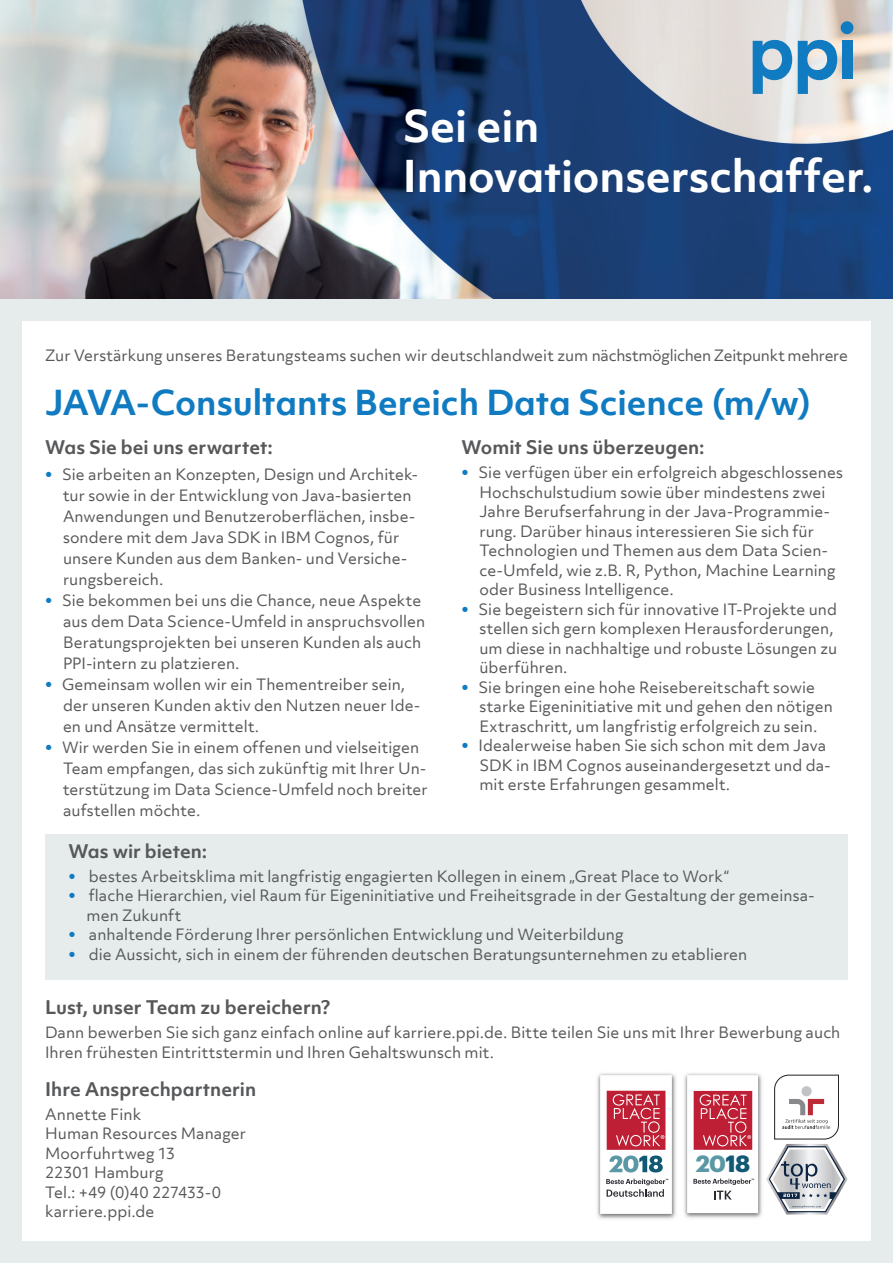
<style>
.page{position:relative;width:893px;height:1263px;background:#e6ecec}
.page>*{position:absolute;margin:0;border:0;box-sizing:border-box;transform-origin:0 0}
.t1{font:700 42px/50.4px "Objektiv Mk 1";letter-spacing:-.005em;color:#fff}
.t2{font:700 33px "Objektiv Mk 1";letter-spacing:-.005em;color:#107bc1}
.t3{font:700 22.95px "Graphik";color:#5a98a5}
.t4{font:700 18px "Objektiv Mk 1";color:#57585a}
.t5{font:15px/19.5px "Objektiv Mk 3";letter-spacing:.005em;color:#57585a}
.s1{font-size:21px;color:#107bc1}
.s2{color:#115874}
</style>
<div class="page">
<div style="left:22px;top:321px;width:848px;height:919px;background:#fff"></div>
<div style="left:45px;top:834px;width:803px;height:146px;background:#e6ecec"></div>
<svg style="left:766px;top:1075px;width:81px;height:139px"></svg>
<img style="left:684px;top:1073px;width:78px;height:145px">
<svg style="left:687px;top:1075px;width:71px;height:138px"></svg>
<img style="left:597px;top:1073px;width:79px;height:146px">
<svg style="left:600px;top:1075px;width:72px;height:138px"></svg>
<img style="left:0;top:0;width:893px;height:298px">
<svg style="left:753px;top:40px;width:39px;height:54px"></svg>
<div style="left:842px;top:41px;width:10px;height:38px;background:#107bc1"></div>
<div style="left:841px;top:21px;width:12px;height:13px;background:#107bc1;border-radius:50%"></div>
<svg style="left:798px;top:40px;width:39px;height:54px"></svg>
<h1 class="t1" style="left:403px;top:100px;width:472px">Sei ein<br>Innovationserschaffer.</h1>
<p class="t5" style="left:45px;top:346px;width:804px">Zur Verstärkung unseres Beratungsteams suchen wir deutschlandweit zum nächstmöglichen Zeitpunkt mehrere</p>
<h2 class="t2" style="left:45px;top:379px;width:768px">JAVA-Consultants Bereich Data Science (m/w)</h2>
<p class="t4" style="left:45px;top:435px;width:229px">Was Sie bei uns erwartet:</p>
<p class="t5" style="left:63px;top:464px;width:357px;line-height:21px;text-indent:-18px"><span class="s1">•</span> Sie arbeiten an Konzepten, Design und Architek&shy;tur sowie in der Entwicklung von Java-basierten Anwendungen und Benutzeroberflächen, insbe&shy;sondere mit dem Java SDK in IBM Cognos, für unsere Kunden aus dem Banken- und Versiche&shy;rungsbereich.</p>
<p class="t5" style="left:63px;top:590px;width:364px;line-height:21px;text-indent:-18px"><span class="s1">•</span> Sie bekommen bei uns die Chance, neue Aspekte aus dem Data Science-Umfeld in anspruchsvollen Beratungsprojekten bei unseren Kunden als auch PPI-intern zu platzieren.</p>
<p class="t5" style="left:63px;top:674px;width:359px;line-height:21px;text-indent:-18px"><span class="s1">•</span> Gemeinsam wollen wir ein Thementreiber sein, der unseren Kunden aktiv den Nutzen neuer Ide&shy;en und Ansätze vermittelt.</p>
<p class="t5" style="left:63px;top:737px;width:366px;line-height:21px;text-indent:-18px"><span class="s1">•</span> Wir werden Sie in einem offenen und vielseitigen Team empfangen, das sich zukünftig mit Ihrer Un&shy;terstützung im Data Science-Umfeld noch breiter aufstellen möchte.</p>
<p class="t4" style="left:461px;top:435px;width:245px">Womit Sie uns überzeugen:</p>
<p class="t5" style="left:479px;top:463px;width:365px;text-indent:-18px"><span class="s1">•</span> Sie verfügen über ein erfolgreich abgeschlossenes Hochschulstudium sowie über mindestens zwei Jahre Berufserfahrung in der Java-Programmie&shy;rung. Darüber hinaus interessieren Sie sich für Technologien und Themen aus dem Data Scien&shy;ce-Umfeld, wie z.B. R, Python, Machine Learning oder Business Intelligence.</p>
<p class="t5" style="left:479px;top:599px;width:359px;text-indent:-18px"><span class="s1">•</span> Sie begeistern sich für innovative IT-Projekte und stellen sich gern komplexen Herausforderungen, um diese in nachhaltige und robuste Lösungen zu überführen.</p>
<p class="t5" style="left:479px;top:677px;width:355px;text-indent:-18px"><span class="s1">•</span> Sie bringen eine hohe Reisebereitschaft sowie starke Eigeninitiative mit und gehen den nötigen<br>Extraschritt, um langfristig erfolgreich zu sein.</p>
<p class="t5" style="left:479px;top:736px;width:353px;text-indent:-18px"><span class="s1">•</span> Idealerweise haben Sie sich schon mit dem Java<br>SDK in IBM Cognos auseinandergesetzt und da&shy;mit erste Erfahrungen gesammelt.</p>
<p class="t4" style="left:68px;top:838px;width:140px">Was wir bieten:</p>
<p class="t5" style="left:68px;top:866px;width:662px"><span class="s1">•</span> bestes Arbeitsklima mit langfristig engagierten Kollegen in einem „Great Place to Work“</p>
<p class="t5" style="left:86px;top:886px;width:730px;text-indent:-18px"><span class="s1">•</span> flache Hierarchien, viel Raum für Eigeninitiative und Freiheitsgrade in der Gestaltung der gemeinsa&shy;men Zukunft</p>
<p class="t5" style="left:68px;top:925px;width:557px"><span class="s1">•</span> anhaltende Förderung Ihrer persönlichen Entwicklung und Weiterbildung</p>
<p class="t5" style="left:68px;top:944px;width:680px"><span class="s1">•</span> die Aussicht, sich in einem der führenden deutschen Beratungsunternehmen zu etablieren</p>
<p class="t4" style="left:45px;top:995px;width:287px">Lust, unser Team zu bereichern?</p>
<p class="t5" style="left:45px;top:1023px;width:797px">Dann bewerben Sie sich ganz einfach online auf karriere.ppi.de. Bitte teilen Sie uns mit Ihrer Bewerbung auch<br>Ihren frühesten Eintrittstermin und Ihren Gehaltswunsch mit.</p>
<p class="t4" style="left:45px;top:1076px;width:213px">Ihre Ansprechpartnerin</p>
<p class="t5" style="left:45px;top:1104px;width:202px">Annette Fink<br>Human Resources Manager<br>Moorfuhrtweg 13<br>22301 Hamburg<br>Tel.: +49 (0)40 227433-0 karriere.ppi.de</p>
<h3 class="t3" style="left:696px;top:1146px;width:56px">20<span class="s2">18</span></h3>
</div>
